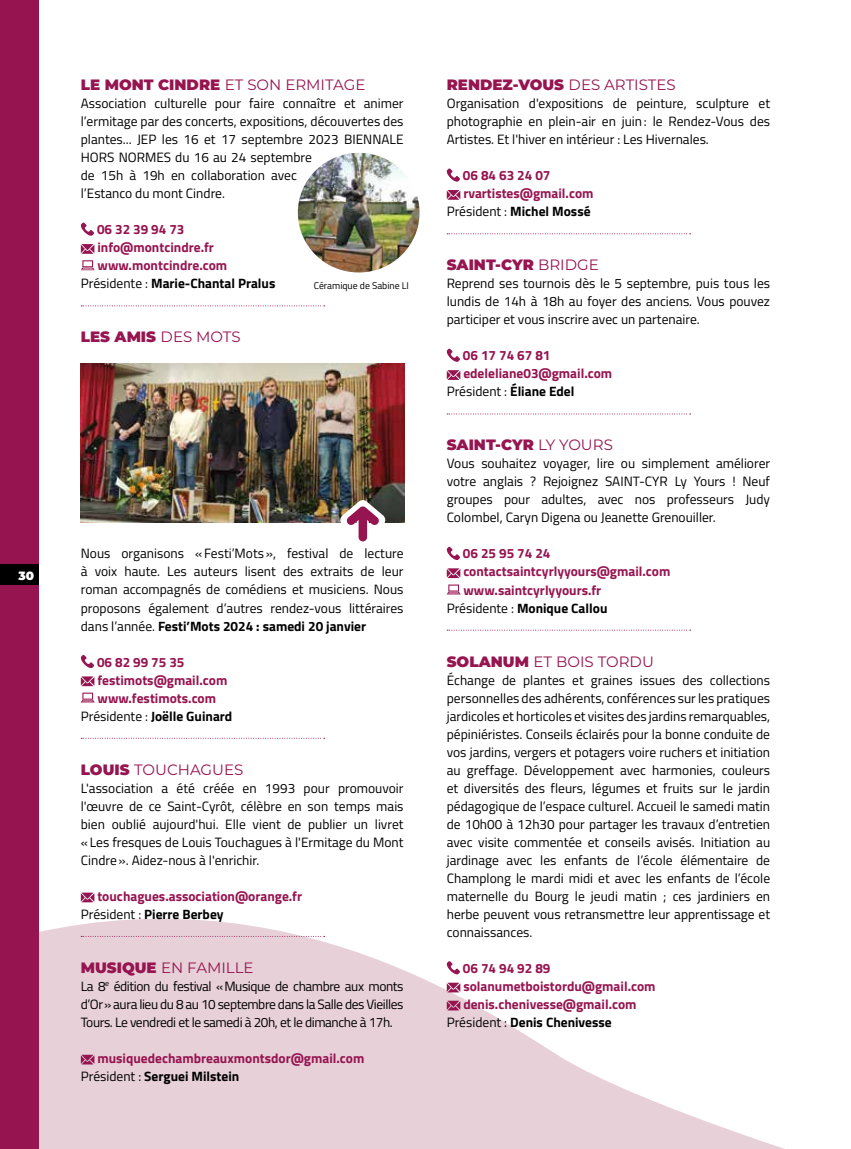
<style>
.page{position:relative;width:851px;height:1149px;background:#fff}
.page>*{position:absolute;margin:0;border:0;box-sizing:border-box;transform-origin:0 0}
.t1{font:15px "Montserrat";color:#961450}
.t2{font:900 15px "Montserrat";color:#961450}
.t3{font:13.5px/18px "Titillium Web";color:#000;text-align:justify}
.t4{font:700 13.5px/18px "Titillium Web";color:#961450}
.t5{font:700 13.5px "Titillium Web";color:#000}
.t6{font:900 12px "Montserrat";color:#fff}
.t7{font:9.75px "Titillium Web";color:#000}
.s1{font-weight:900}
.s2{font-weight:400}
.s3{font-weight:700}
.s4{font-weight:400;color:#000}
.s5{color:#000}
</style>
<div class="page">
<svg style="left:38px;top:855px;width:743px;height:293px;fill:#e7d0d7"></svg>
<div style="left:0;top:0;width:38px;height:1148px;background:#961450"></div>
<div style="left:0;top:564px;width:38px;height:20px;background:#000"></div>
<img style="left:81px;top:364px;width:323px;height:158px">
<svg style="left:339px;top:500px;width:47px;height:42px"></svg>
<img style="left:298px;top:153px;width:121px;height:119px">
<svg style="left:80px;top:222px;width:14px;height:14px"></svg>
<svg style="left:81px;top:244px;width:13px;height:10px"></svg>
<svg style="left:81px;top:260px;width:14px;height:11px"></svg>
<svg style="left:81px;top:305px;width:244px;height:1px"></svg>
<svg style="left:80px;top:655px;width:14px;height:13px"></svg>
<svg style="left:81px;top:676px;width:13px;height:10px"></svg>
<svg style="left:81px;top:692px;width:14px;height:11px"></svg>
<svg style="left:81px;top:737px;width:244px;height:1px"></svg>
<svg style="left:81px;top:892px;width:13px;height:10px"></svg>
<svg style="left:81px;top:935px;width:244px;height:1px"></svg>
<svg style="left:81px;top:1054px;width:13px;height:10px"></svg>
<svg style="left:446px;top:168px;width:14px;height:14px"></svg>
<svg style="left:446px;top:190px;width:14px;height:10px"></svg>
<svg style="left:447px;top:233px;width:243px;height:1px"></svg>
<svg style="left:446px;top:348px;width:14px;height:14px"></svg>
<svg style="left:446px;top:370px;width:14px;height:10px"></svg>
<svg style="left:447px;top:413px;width:243px;height:1px"></svg>
<svg style="left:446px;top:546px;width:14px;height:14px"></svg>
<svg style="left:446px;top:568px;width:14px;height:10px"></svg>
<svg style="left:446px;top:584px;width:14px;height:11px"></svg>
<svg style="left:447px;top:629px;width:243px;height:1px"></svg>
<svg style="left:446px;top:960px;width:14px;height:14px"></svg>
<svg style="left:446px;top:982px;width:14px;height:10px"></svg>
<svg style="left:446px;top:1000px;width:14px;height:10px"></svg>
<p class="t6" style="left:18px;top:567px;width:17px">30</p>
<p class="t1" style="left:81px;top:74px;width:286px"><span class="s1">LE MONT CINDRE</span> ET SON ERMITAGE</p>
<p class="t3" style="left:81px;top:94px;width:324px;text-align:left">Association culturelle pour faire connaître et animer l’ermitage par des concerts, expositions, découvertes des plantes... JEP les 16 et 17 septembre 2023 BIENNALE HORS NORMES du 16 au 24 septembre<br>de 15h à 19h en collaboration avec<br>l’Estanco du mont Cindre.</p>
<p class="t4" style="left:97px;top:220px;width:89px">06 32 39 94 73</p>
<p class="t4" style="left:97px;top:238px;width:118px">info@montcindre.fr</p>
<p class="t4" style="left:98px;top:256px;width:131px">www.montcindre.com</p>
<p class="t5" style="left:81px;top:273px;width:196px"><span class="s2">Présidente :</span> Marie-Chantal Pralus</p>
<p class="t7" style="left:314px;top:279px;width:97px">Céramique de Sabine LI</p>
<p class="t2" style="left:81px;top:325px;width:161px">LES AMIS <span class="s2">DES MOTS</span></p>
<p class="t3" style="left:81px;top:544px;width:324px">Nous organisons «Festi’Mots», festival de lecture à voix haute. Les auteurs lisent des extraits de leur roman accompagnés de comédiens et musiciens. Nous proposons également d’autres rendez-vous littéraires dans l’année. <span class="s3">Festi’Mots 2024 : samedi 20 janvier</span></p>
<p class="t4" style="left:97px;top:652px;width:89px">06 82 99 75 35</p>
<p class="t4" style="left:97px;top:670px;width:131px">festimots@gmail.com</p>
<p class="t4" style="left:98px;top:688px;width:120px">www.festimots.com</p>
<p class="t5" style="left:81px;top:705px;width:153px"><span class="s2">Présidente :</span> Joëlle Guinard</p>
<p class="t1" style="left:81px;top:758px;width:164px"><span class="s1">LOUIS</span> TOUCHAGUES</p>
<p class="t3" style="left:81px;top:778px;width:324px">L'association a été créée en 1993 pour promouvoir l'œuvre de ce Saint-Cyrôt, célèbre en son temps mais bien oublié aujourd'hui. Elle vient de publier un livret «Les fresques de Louis Touchagues à l'Ermitage du Mont Cindre». Aidez-nous à l'enrichir.</p>
<p class="t4" style="left:81px;top:886px;width:223px;text-indent:17px">touchagues.association@orange.fr<br><span class="s4">Président :</span> <span class="s5">Pierre Berbey</span></p>
<p class="t1" style="left:81px;top:956px;width:174px"><span class="s1">MUSIQUE</span> EN FAMILLE</p>
<p class="t3" style="left:81px;top:976px;width:324px">La 8<sup>e</sup> édition du festival «Musique de chambre aux monts d’Or» aura lieu du 8 au 10 septembre dans la Salle des Vieilles Tours. Le vendredi et le samedi à 20h, et le dimanche à 17h.</p>
<p class="t4" style="left:81px;top:1048px;width:285px;text-indent:17px">musiquedechambreauxmontsdor@gmail.com<br><span class="s4">Président :</span> <span class="s5">Serguei Milstein</span></p>
<p class="t2" style="left:446px;top:73px;width:230px">RENDEZ-VOUS <span class="s2">DES ARTISTES</span></p>
<p class="t3" style="left:446px;top:94px;width:325px">Organisation d'expositions de peinture, sculpture et photographie en plein-air en juin: le Rendez-Vous des Artistes. Et l'hiver en intérieur : Les Hivernales.</p>
<p class="t4" style="left:463px;top:166px;width:89px">06 84 63 24 07</p>
<p class="t4" style="left:463px;top:184px;width:132px">rvartistes@gmail.com</p>
<p class="t5" style="left:446px;top:201px;width:145px"><span class="s2">Président :</span> Michel Mossé</p>
<p class="t2" style="left:446px;top:253px;width:153px">SAINT-CYR <span class="s2">BRIDGE</span></p>
<p class="t3" style="left:446px;top:274px;width:325px">Reprend ses tournois dès le 5 septembre, puis tous les lundis de 14h à 18h au foyer des anciens. Vous pouvez participer et vous inscrire avec un partenaire.</p>
<p class="t4" style="left:463px;top:346px;width:89px">06 17 74 67 81</p>
<p class="t4" style="left:463px;top:364px;width:150px">edeleliane03@gmail.com</p>
<p class="t3" style="left:446px;top:382px;width:129px">Président : <span class="s3">Éliane Edel</span></p>
<p class="t2" style="left:446px;top:433px;width:168px">SAINT-CYR <span class="s2">LY YOURS</span></p>
<p class="t3" style="left:446px;top:454px;width:325px">Vous souhaitez voyager, lire ou simplement améliorer votre anglais ? Rejoignez SAINT-CYR Ly Yours ! Neuf groupes pour adultes, avec nos professeurs Judy Colombel, Caryn Digena ou Jeanette Grenouiller.</p>
<p class="t4" style="left:463px;top:544px;width:89px">06 25 95 74 24</p>
<p class="t4" style="left:463px;top:562px;width:208px">contactsaintcyrlyyours@gmail.com</p>
<p class="t4" style="left:463px;top:580px;width:139px">www.saintcyrlyyours.fr</p>
<p class="t5" style="left:446px;top:597px;width:162px"><span class="s2">Présidente :</span> Monique Callou</p>
<p class="t1" style="left:446px;top:650px;width:209px"><span class="s1">SOLANUM</span> ET BOIS TORDU</p>
<p class="t3" style="left:446px;top:670px;width:325px">Échange de plantes et graines issues des collections personnelles des adhérents, conférences sur les pratiques jardicoles et horticoles et visites des jardins remarquables, pépiniéristes. Conseils éclairés pour la bonne conduite de vos jardins, vergers et potagers voire ruchers et initiation au greffage. Développement avec harmonies, couleurs et diversités des fleurs, légumes et fruits sur le jardin pédagogique de l’espace culturel. Accueil le samedi matin de 10h00 à 12h30 pour partager les travaux d’entretien avec visite commentée et conseils avisés. Initiation au jardinage avec les enfants de l’école élémentaire de Champlong le mardi midi et avec les enfants de l’école maternelle du Bourg le jeudi matin ; ces jardiniers en herbe peuvent vous retransmettre leur apprentissage et connaissances.</p>
<p class="t4" style="left:463px;top:958px;width:89px">06 74 94 92 89</p>
<p class="t4" style="left:463px;top:976px;width:194px">solanumetboistordu@gmail.com</p>
<p class="t4" style="left:463px;top:994px;width:175px">denis.chenivesse@gmail.com</p>
<p class="t5" style="left:446px;top:1011px;width:166px"><span class="s2">Président :</span> Denis Chenivesse</p>
</div>
